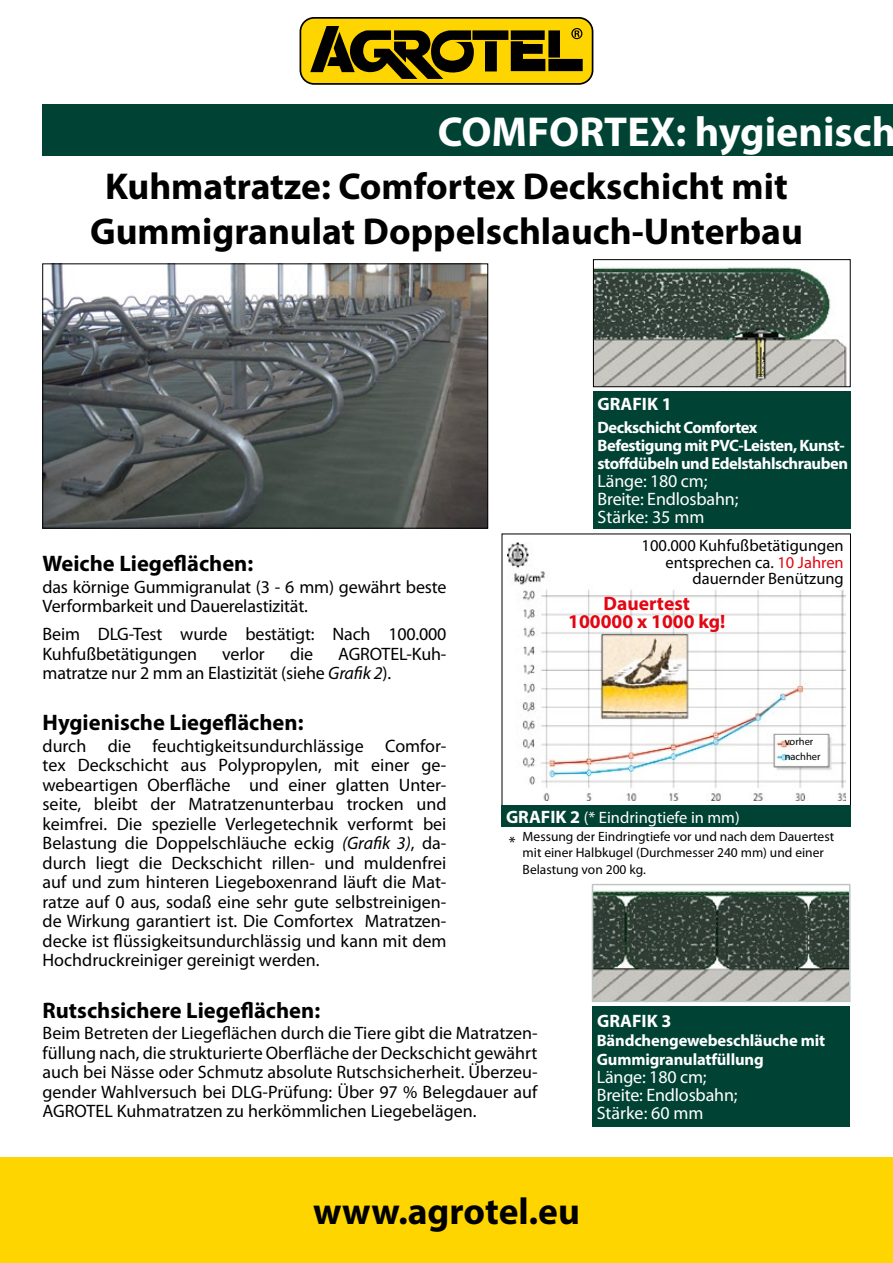
<style>
.page{position:relative;width:893px;height:1263px;background:#fff}
.page>*{position:absolute;margin:0;border:0;box-sizing:border-box;transform-origin:0 0}
.t1{font:700 42px "Myriad Pro";color:#fff}
.t2{font:700 37.5px/45px "Myriad Pro";color:#000;text-align:center}
.t3{font:700 22.5px "Myriad Pro";color:#000}
.t4{font:700 19.5px/18px "Myriad Pro";color:#e30613;text-align:center}
.t5{font:18px/19.5px "Myriad Pro";letter-spacing:-.01em;color:#000}
.t6{font:18px/18px "Myriad Pro";letter-spacing:-.01em;color:#fff}
.t7{font:700 18px "Myriad Pro";color:#fff}
.t8{font:700 16.5px/18px "Myriad Pro";letter-spacing:-.03em;color:#fff}
.t9{font:16.5px/16.5px "Myriad Pro";color:#000;text-align:right}
.t10{font:700 16.5px/19.8px "Myriad Pro";letter-spacing:-.01em;color:#fff}
.t11{font:16.5px "Myriad Pro";color:#fff}
.t12{font:13.5px/16.5px "Myriad Pro";color:#000}
.t13{font:10.5px/14.7px "Myriad Pro";color:#000}
.s1{font-style:italic}
.s2{color:#e30613}
.s3{font-weight:700;font-size:18px}
</style>
<div class="page">
<svg style="left:300px;top:17px;width:293px;height:68px;background:#927a02"></svg>
<div style="left:0;top:1157px;width:892px;height:106px;background:#ffd500"></div>
<div style="left:43px;top:104px;width:850px;height:51px;background:#004334"></div>
<img style="left:45px;top:266px;width:441px;height:260px">
<div style="left:43px;top:264px;width:445px;height:264px;border:1px solid #000"></div>
<img style="left:595px;top:267px;width:252px;height:118px">
<div style="left:593px;top:259px;width:257px;height:128px;border:1px solid #000"></div>
<img style="left:508px;top:543px;width:337px;height:257px">
<img style="left:595px;top:890px;width:252px;height:109px">
<div style="left:592px;top:884px;width:258px;height:118px;border:2px solid #bec6c6"></div>
<div style="left:592px;top:1006px;width:258px;height:120px;background:#004334"></div>
<div style="left:502px;top:806px;width:349px;height:21px;background:#004334"></div>
<div style="left:593px;top:391px;width:258px;height:138px;background:#004334"></div>
<h1 class="t1" style="left:438px;top:104px;width:460px">COMFORTEX: hygienisch</h1>
<h2 class="t2" style="left:90px;top:163px;width:714px">Kuhmatratze: Comfortex Deckschicht mit<br>Gummigranulat Doppelschlauch-Unterbau</h2>
<p class="t7" style="left:597px;top:392px;width:76px">GRAFIK 1</p>
<p class="t3" style="left:43px;top:549px;width:212px">Weiche Liegeflächen:</p>
<p class="t5" style="left:43px;top:577px;width:405px">das körnige Gummigranulat (3 - 6 mm) gewährt beste<br>Verformbarkeit und Dauerelastizität.</p>
<p class="t5" style="left:43px;top:624px;width:405px">Beim DLG-Test wurde bestätigt: Nach 100.000<br>Kuhfußbetätigungen</p>
<p class="t5" style="left:43px;top:644px;width:405px;text-indent:296px">AGROTEL-Kuh&shy;matratze nur 2 mm an Elastizität (siehe <span class="s1">Grafik 2</span>).</p>
<p class="t5" style="left:222px;top:644px;width:44px">verlor</p>
<p class="t5" style="left:290px;top:644px;width:25px">die</p>
<p class="t3" style="left:43px;top:707px;width:262px">Hygienische Liegeflächen:</p>
<p class="t5" style="left:43px;top:736px;width:405px;text-align:justify">durch die feuchtigkeitsundurchlässige Comfor&shy;tex Deckschicht aus Polypropylen, mit einer ge&shy;webeartigen Oberfläche und einer glatten Unter&shy;seite, bleibt der Matratzenunterbau trocken und keimfrei. Die spezielle Verlegetechnik verformt bei Belastung die Doppelschläuche eckig <span class="s1">(Grafik 3)</span>, da&shy;durch liegt die Deckschicht rillen- und muldenfrei auf und zum hinteren Liegeboxenrand läuft die Mat&shy;ratze auf 0 aus, sodaß eine sehr gute selbstreinigen&shy;de Wirkung garantiert ist. Die Comfortex Matratzen&shy;decke ist flüssigkeitsundurchlässig und kann mit dem Hochdruckreiniger gereinigt werden.</p>
<p class="t8" style="left:598px;top:418px;width:252px">Deckschicht Comfortex<br>Befestigung mit PVC-Leisten, Kunst&shy;stoffdübeln und Edelstahlschrauben</p>
<p class="t6" style="left:598px;top:472px;width:142px">Länge: 180 cm;<br>Breite: Endlosbahn;<br>Stärke: 35 mm</p>
<p class="t9" style="left:642px;top:537px;width:204px">100.000 Kuhfußbetätigungen entsprechen ca. <span class="s2">10 Jahren </span>dauernder Benützung</p>
<p class="t4" style="left:568px;top:594px;width:159px">Dauertest<br>100000 x 1000 kg!</p>
<p class="t11" style="left:506px;top:807px;width:235px"><span class="s3">GRAFIK 2</span> (* Eindringtiefe in mm)</p>
<p class="t13" style="left:785px;top:734px;width:37px">vorher nachher</p>
<p class="t9" style="left:509px;top:834px;width:8px">*</p>
<p class="t12" style="left:523px;top:828px;width:313px">Messung der Eindringtiefe vor und nach dem Dauertest mit einer Halbkugel (Durchmesser 240 mm) und einer<br>Belastung von 200 kg.</p>
<p class="t3" style="left:43px;top:995px;width:279px">Rutschsichere Liegeflächen:</p>
<p class="t5" style="left:43px;top:1023px;width:497px;text-align:justify">Beim Betreten der Liegeflächen durch die Tiere gibt die Matratzen&shy;füllung nach, die strukturierte Oberfläche der Deckschicht gewährt auch bei Nässe oder Schmutz absolute Rutschsicherheit. Überzeu&shy;gender Wahlversuch bei DLG-Prüfung: Über 97 % Belegdauer auf AGROTEL Kuhmatratzen zu herkömmlichen Liegebelägen.</p>
<p class="t7" style="left:597px;top:1010px;width:76px">GRAFIK 3</p>
<p class="t10" style="left:597px;top:1029px;width:230px">Bändchengewebeschläuche mit<br>Gummigranulatfüllung</p>
<p class="t6" style="left:597px;top:1068px;width:142px">Länge: 180 cm;<br>Breite: Endlosbahn;<br>Stärke: 60 mm</p>
<h2 class="t2" style="left:313px;top:1187px;width:268px">www.agrotel.eu</h2>
</div>
